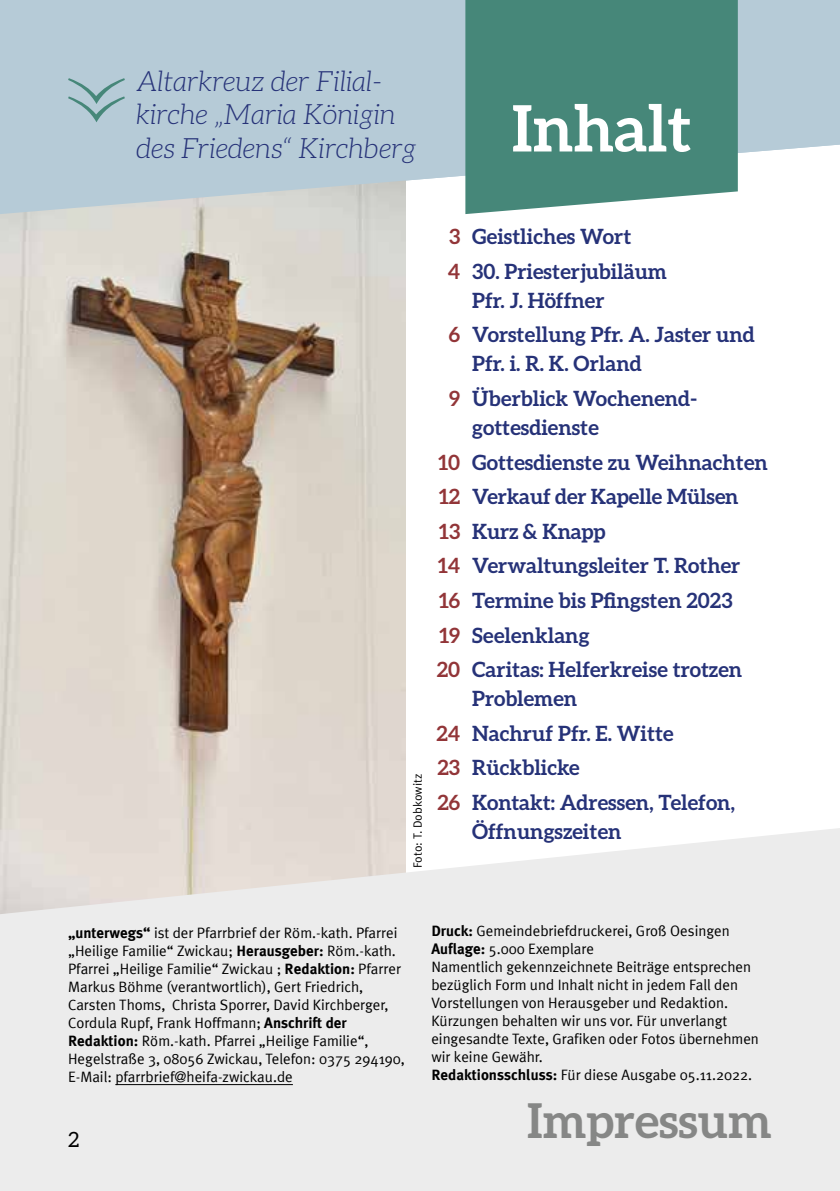
<style>
.page{position:relative;width:840px;height:1191px;background:#fff}
.page>*{position:absolute;margin:0;border:0;box-sizing:border-box;transform-origin:0 0}
.t1{font:700 64px "Aleo";color:#fff}
.t2{font:700 48px "Aleo";color:#868786}
.t3{font:italic 300 28px/33.6px "Aleo";color:#263278}
.t4{font:700 21px/34.6px "Aleo";color:#263278}
.t5{font:21px "Aleo";color:#000}
.t6{font:15px/18px "Meta Plus";color:#000}
.t7{font:12px "Meta Pro";letter-spacing:-.005em;color:#000}
.s1{color:#923538}
.s2{font-weight:700}
</style>
<div class="page">
<img style="left:0;top:214px;width:405px;height:614px">
<svg style="left:0;top:0;width:839px;height:214px;background:#bccfd9"></svg>
<div style="left:465px;top:0;width:272px;height:214px;background:#468779"></div>
<svg style="left:68px;top:78px;width:57px;height:44px;background:#a1bec6"></svg>
<svg style="left:0;top:828px;width:839px;height:363px;background:#ebebea"></svg>
<hr style="left:115px;top:1084px;width:178px;height:1px;background:#000">
<h3 class="t3" style="left:136px;top:64px;width:281px">Altarkreuz der Filial&shy;kirche „Maria Königin des Friedens“ Kirchberg</h3>
<h1 class="t1" style="left:511px;top:91px;width:181px">Inhalt</h1>
<p class="t7" style="left:410px;top:867px;width:95px;rotate:-90deg">Foto: T. Dobkowitz</p>
<h3 class="t4" style="left:447px;top:219px;width:220px"><span class="s1">3</span> Geistliches Wort<br><span class="s1">4</span> 30. Priesterjubiläum</h3>
<h3 class="t4" style="left:448px;top:283px;width:307px;text-indent:23px">Pfr. J. Höffner<br><span class="s1">6</span> Vorstellung Pfr. A. Jaster und</h3>
<h3 class="t4" style="left:449px;top:346px;width:249px;text-indent:23px">Pfr. i. R. K. Orland<br><span class="s1">9</span> Überblick Wochenend-</h3>
<h3 class="t4" style="left:436px;top:410px;width:332px;text-indent:35px">gottesdienste<br><span class="s1">10</span> Gottesdienste zu Weihnachten<br><span class="s1">12</span> Verkauf der Kapelle Mülsen<br><span class="s1">13</span> Kurz &amp; Knapp<br><span class="s1">14</span> Verwaltungsleiter T. Rother<br><span class="s1">16</span> Termine bis Pfingsten 2023<br><span class="s1">19</span> Seelenklang<br><span class="s1">20</span> Caritas: Helferkreise trotzen</h3>
<h3 class="t4" style="left:436px;top:681px;width:299px;text-indent:36px">Problemen<br><span class="s1">24</span> Nachruf Pfr. E. Witte<br><span class="s1">23</span> Rückblicke<br><span class="s1">26</span> Kontakt: Adressen, Telefon,</h3>
<h3 class="t4" style="left:472px;top:813px;width:151px">Öffnungszeiten</h3>
<p class="t6" style="left:68px;top:924px;width:338px"><span class="s2">„unterwegs“</span> ist der Pfarrbrief der Röm.-kath. Pfarrei „Heilige Familie“ Zwickau; <span class="s2">Herausgeber:</span> Röm.-kath.<br>Pfarrei „Heilige Familie“ Zwickau ; <span class="s2">Redaktion:</span> Pfarrer Markus Böhme (verantwortlich), Gert Friedrich, Carsten Thoms, Christa Sporrer, David Kirchberger, Cordula Rupf, Frank Hoffmann; <span class="s2">Anschrift der Redaktion:</span> Röm.-kath. Pfarrei „Heilige Familie“, Hegelstraße 3, 08056 Zwickau, Telefon: 0375 294190, E-Mail: pfarrbrief@heifa-zwickau.de</p>
<p class="t6" style="left:431px;top:921px;width:329px"><span class="s2">Druck:</span> Gemeindebriefdruckerei, Groß Oesingen <span class="s2">Auflage:</span> 5.000 Exemplare<br>Namentlich gekennzeichnete Beiträge entsprechen bezüglich Form und Inhalt nicht in jedem Fall den Vorstellungen von Herausgeber und Redaktion.<br>Kürzungen behalten wir uns vor. Für unverlangt eingesandte Texte, Grafiken oder Fotos übernehmen wir keine Gewähr.<br><span class="s2">Redaktionsschluss:</span> Für diese Ausgabe 05.11.2022.</p>
<h3 class="t5" style="left:68px;top:1127px;width:13px">2</h3>
<h2 class="t2" style="left:527px;top:1093px;width:246px">Impressum</h2>
</div>
